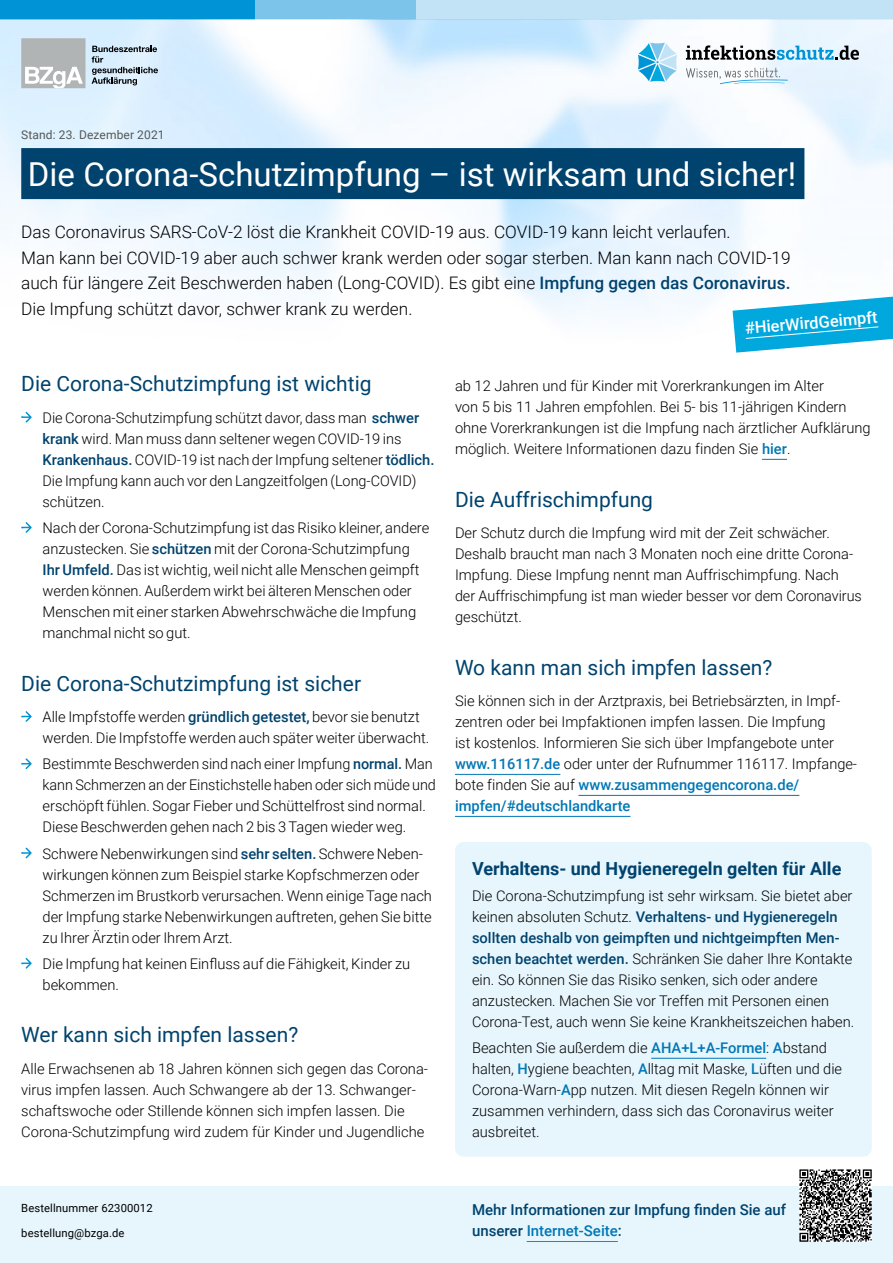
<style>
.page{position:relative;width:893px;height:1263px;background:#fff}
.page>*{position:absolute;margin:0;border:0;box-sizing:border-box;transform-origin:0 0}
.p-titel{font:33px "Roboto";color:#fff}
.t1{font:21px "Roboto";color:#00436e}
.h1-kasten{font:700 18px "Roboto";color:#00436e}
.p-untertitel{font:300 17.25px/25.5px "Roboto";color:#000}
.p-link-stoerer{font:500 16.5px "Roboto";color:#fff}
.p-mehr-info{font:500 15px/21.8px "Roboto";color:#00436e}
.p-grafikkasten{font:300 14.7px/21px "Roboto";color:#000}
.p-stand-datum{font:12px "Roboto";letter-spacing:.01em;color:#555756}
.p-bestellung{font:11.25px "Roboto";letter-spacing:.01em;color:#000}
.s1{font-weight:500;color:#00436e}
.s2{font-weight:500;color:#0077b6}
.s3{color:#0077b6}
</style>
<div class="page">
<div style="left:0;top:0;width:255px;height:19px;background:#0093d5"></div>
<div style="left:255px;top:0;width:162px;height:19px;background:#7cc4e9"></div>
<div style="left:417px;top:0;width:476px;height:19px;background:#c2e2f5"></div>
<div style="left:455px;top:842px;width:417px;height:315px;background:#e7f6fd;border-radius:9px"></div>
<div style="left:0;top:1186px;width:893px;height:77px;background:#e7f6fd"></div>
<img style="left:0;top:19px;width:893px;height:404px">
<div style="left:21px;top:148px;width:783px;height:51px;background:#00436e"></div>
<hr style="left:527px;top:1241px;width:91px;height:1px;background:#0093d5">
<svg style="left:799px;top:1169px;width:73px;height:73px;background:#7d7d7d"></svg>
<svg style="left:762px;top:459px;width:25px;height:1px"></svg>
<hr style="left:455px;top:774px;width:105px;height:1px;background:#0077b6">
<hr style="left:578px;top:795px;width:221px;height:1px;background:#0077b6">
<hr style="left:455px;top:816px;width:175px;height:1px;background:#0077b6">
<svg style="left:733px;top:297px;width:160px;height:56px"></svg>
<hr style="left:651px;top:1058px;width:115px;height:1px;background:#0077b6">
<svg style="left:21px;top:412px;width:11px;height:10px"></svg>
<svg style="left:21px;top:522px;width:11px;height:11px"></svg>
<svg style="left:21px;top:711px;width:11px;height:11px"></svg>
<svg style="left:21px;top:758px;width:11px;height:11px"></svg>
<svg style="left:21px;top:848px;width:11px;height:10px"></svg>
<svg style="left:21px;top:958px;width:11px;height:10px"></svg>
<div style="left:21px;top:38px;width:65px;height:50px;background:#b1b4b4"></div>
<svg style="left:92px;top:46px;width:66px;height:39px;background:#acbcc8"></svg>
<svg style="left:25px;top:67px;width:58px;height:21px"></svg>
<svg style="left:638px;top:43px;width:39px;height:39px"></svg>
<svg style="left:686px;top:45px;width:173px;height:15px"></svg>
<svg style="left:686px;top:68px;width:102px;height:16px"></svg>
<p class="p-stand-datum" style="left:21px;top:126px;width:145px">Stand: 23. Dezember 2021</p>
<p class="p-titel" style="left:28px;top:151px;width:770px">Die Corona-Schutzimpfung – ist wirksam und sicher!</p>
<p class="p-untertitel" style="left:21px;top:219px;width:771px">Das Coronavirus SARS-CoV-2 löst die Krankheit COVID-19 aus. COVID-19 kann leicht verlaufen.<br>Man kann bei COVID-19 aber auch schwer krank werden oder sogar sterben. Man kann nach COVID-19 auch für längere Zeit Beschwerden haben (Long-COVID). Es gibt eine <span class="s1">Impfung gegen das Coronavirus.<br></span>Die Impfung schützt davor, schwer krank zu werden.</p>
<p class="p-link-stoerer" style="left:744px;top:317px;width:135px;rotate:-5deg">#HierWirdGeimpft</p>
<h1 class="t1" style="left:21px;top:369px;width:352px">Die Corona-Schutzimpfung ist wichtig</h1>
<p class="p-grafikkasten" style="left:43px;top:406px;width:393px;text-indent:-21px"><sup>·</sup> Die Corona-Schutzimpfung schützt davor, dass man <span class="s1">schwer krank</span> wird. Man muss dann seltener wegen COVID-19 ins <span class="s1">Krankenhaus.</span> COVID-19 ist nach der Impfung seltener <span class="s1">tödlich.<br></span>Die Impfung kann auch vor den Langzeitfolgen (Long-COVID) schützen.</p>
<p class="p-grafikkasten" style="left:43px;top:517px;width:388px;text-indent:-21px"><sup>·</sup> Nach der Corona-Schutzimpfung ist das Risiko kleiner, andere anzustecken. Sie <span class="s1">schützen</span> mit der Corona-Schutzimpfung <span class="s1">Ihr Umfeld.</span> Das ist wichtig, weil nicht alle Menschen geimpft werden können. Außerdem wirkt bei älteren Menschen oder Menschen mit einer starken Abwehrschwäche die Impfung manchmal nicht so gut.</p>
<h1 class="t1" style="left:21px;top:668px;width:341px">Die Corona-Schutzimpfung ist sicher</h1>
<p class="p-grafikkasten" style="left:43px;top:706px;width:388px;text-indent:-21px"><sup>·</sup> Alle Impfstoffe werden <span class="s1">gründlich getestet,</span> bevor sie benutzt werden. Die Impfstoffe werden auch später weiter überwacht.</p>
<p class="p-grafikkasten" style="left:43px;top:753px;width:395px;text-indent:-21px"><sup>·</sup> Bestimmte Beschwerden sind nach einer Impfung <span class="s1">normal.</span> Man kann Schmerzen an der Einstichstelle haben oder sich müde und erschöpft fühlen. Sogar Fieber und Schüttelfrost sind normal.<br>Diese Beschwerden gehen nach 2 bis 3 Tagen wieder weg.</p>
<p class="p-grafikkasten" style="left:43px;top:842px;width:391px;text-indent:-21px"><sup>·</sup> Schwere Nebenwirkungen sind <span class="s1">sehr selten.</span> Schwere Neben&shy;wirkungen können zum Beispiel starke Kopfschmerzen oder Schmerzen im Brustkorb verursachen. Wenn einige Tage nach der Impfung starke Nebenwirkungen auftreten, gehen Sie bitte zu Ihrer Ärztin oder Ihrem Arzt.</p>
<p class="p-grafikkasten" style="left:43px;top:952px;width:369px;text-indent:-21px"><sup>·</sup> Die Impfung hat keinen Einfluss auf die Fähigkeit, Kinder zu bekommen.</p>
<h1 class="t1" style="left:21px;top:1020px;width:278px">Wer kann sich impfen lassen?</h1>
<p class="p-grafikkasten" style="left:21px;top:1057px;width:408px">Alle Erwachsenen ab 18 Jahren können sich gegen das Corona&shy;virus impfen lassen. Auch Schwangere ab der 13. Schwanger&shy;schaftswoche oder Stillende können sich impfen lassen. Die Corona-Schutzimpfung wird zudem für Kinder und Jugendliche</p>
<p class="p-grafikkasten" style="left:455px;top:375px;width:417px">ab 12 Jahren und für Kinder mit Vorerkrankungen im Alter<br>von 5 bis 11 Jahren empfohlen. Bei 5- bis 11-jährigen Kindern ohne Vorerkrankungen ist die Impfung nach ärztlicher Aufklärung möglich. Weitere Informationen dazu finden Sie <span class="s2">hier</span>.</p>
<h1 class="t1" style="left:455px;top:485px;width:200px">Die Auffrischimpfung</h1>
<p class="p-grafikkasten" style="left:455px;top:522px;width:408px">Der Schutz durch die Impfung wird mit der Zeit schwächer.<br>Deshalb braucht man nach 3 Monaten noch eine dritte Corona-Impfung. Diese Impfung nennt man Auffrischimpfung. Nach der Auffrischimpfung ist man wieder besser vor dem Coronavirus geschützt.</p>
<h1 class="t1" style="left:455px;top:653px;width:319px">Wo kann man sich impfen lassen?</h1>
<p class="p-grafikkasten" style="left:455px;top:690px;width:404px">Sie können sich in der Arztpraxis, bei Betriebsärzten, in Impf&shy;zentren oder bei Impfaktionen impfen lassen. Die Impfung<br>ist kostenlos. Informieren Sie sich über Impfangebote unter <span class="s2">www.116117.de</span> oder unter der Rufnummer 116117. Impfange&shy;bote finden Sie auf <span class="s2">www.zusammengegencorona.de/ impfen/#deutschlandkarte</span></p>
<h1 class="h1-kasten" style="left:472px;top:856px;width:371px">Verhaltens- und Hygieneregeln gelten für Alle</h1>
<p class="p-grafikkasten" style="left:472px;top:885px;width:384px">Die Corona-Schutzimpfung ist sehr wirksam. Sie bietet aber keinen absoluten Schutz. <span class="s1">Verhaltens- und Hygieneregeln sollten deshalb von geimpften und nichtgeimpften Men&shy;schen beachtet werden.</span> Schränken Sie daher Ihre Kontakte ein. So können Sie das Risiko senken, sich oder andere anzustecken. Machen Sie vor Treffen mit Personen einen Corona-Test, auch wenn Sie keine Krankheitszeichen haben.</p>
<p class="p-grafikkasten" style="left:472px;top:1037px;width:372px">Beachten Sie außerdem die <span class="s2">AHA+L+A-Formel</span>: <span class="s2">A</span>bstand halten, <span class="s2">H</span>ygiene beachten, <span class="s2">A</span>lltag mit Maske, <span class="s2">L</span>üften und die Corona-Warn-<span class="s2">A</span>pp nutzen. Mit diesen Regeln können wir zusammen verhindern, dass sich das Coronavirus weiter ausbreitet.</p>
<p class="p-bestellung" style="left:21px;top:1200px;width:133px">Bestellnummer 62300012</p>
<p class="p-bestellung" style="left:21px;top:1225px;width:105px">bestellung@bzga.de</p>
<p class="p-mehr-info" style="left:472px;top:1198px;width:316px">Mehr Informationen zur Impfung finden Sie auf unserer <span class="s3">Internet-Seite</span>:</p>
</div>
